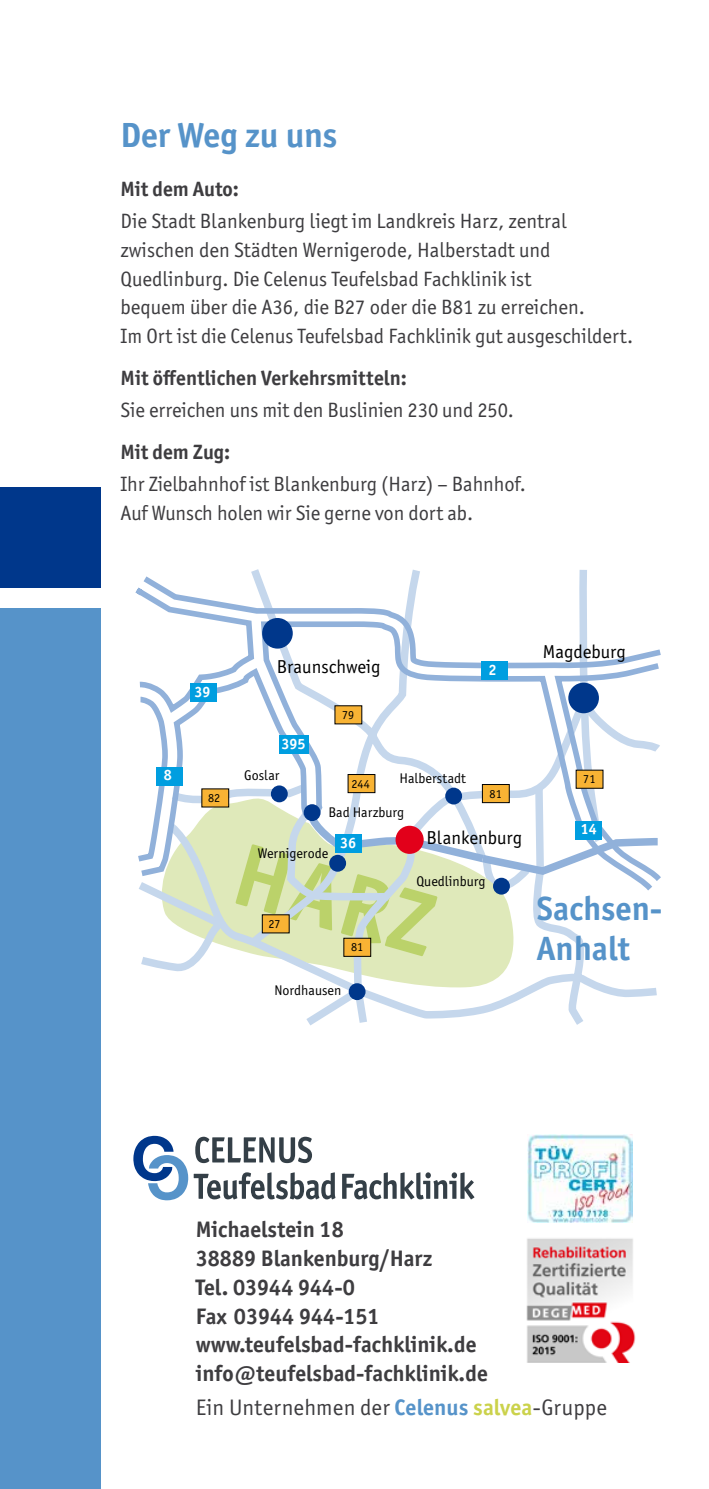
<style>
.page{position:relative;width:709px;height:1489px;background:#fff}
.page>*{position:absolute;margin:0;border:0;box-sizing:border-box;transform-origin:0 0}
.t1{font:700 35px "Officina Sans ITC Pro";letter-spacing:-.01em;color:#5693c9}
.t2{font:700 33.75px/40.5px "Officina Sans ITC Pro";color:#5693c9}
.t3{font:700 22.5px/28.8px "Officina Sans ITC Pro";color:#3e3d40}
.t4{font:22.5px "Officina Sans ITC Pro";letter-spacing:.01em;color:#3e3d40}
.t5{font:20.75px/28.8px "Officina Sans ITC Pro";color:#3e3d40}
.t6{font:700 20.75px "Officina Sans ITC Pro";color:#3e3d40}
.t7{font:18.75px "Officina Sans ITC Pro";color:#000}
.t8{font:700 15px "Officina Sans ITC Pro";color:#fff}
.t9{font:14px "Officina Sans ITC Pro";color:#000}
.t10{font:12.25px "Officina Sans ITC Pro";color:#000}
.s1{font-weight:700;color:#5693c9}
.s2{font-weight:700;color:#cbd24b}
</style>
<div class="page">
<hr style="left:708px;top:366px;width:1px;height:222px;background:#00378b">
<hr style="left:708px;top:609px;width:1px;height:879px;background:#5693c9">
<div style="left:0;top:487px;width:100px;height:100px;background:#00378b"></div>
<div style="left:0;top:608px;width:100px;height:880px;background:#5693c9"></div>
<hr style="left:0;top:0;width:1px;height:100px;background:#00378b">
<svg style="left:195px;top:1136px;width:117px;height:26px"></svg>
<svg style="left:133px;top:1135px;width:55px;height:65px"></svg>
<svg style="left:194px;top:1172px;width:141px;height:27px"></svg>
<svg style="left:342px;top:1172px;width:132px;height:27px"></svg>
<svg style="left:414px;top:956px;width:243px;height:69px"></svg>
<svg style="left:141px;top:896px;width:273px;height:129px"></svg>
<svg style="left:135px;top:569px;width:526px;height:327px"></svg>
<div style="left:445px;top:787px;width:17px;height:17px;background:#00378b;border-radius:50%"></div>
<div style="left:349px;top:983px;width:16px;height:17px;background:#00378b;border-radius:50%"></div>
<div style="left:271px;top:785px;width:17px;height:17px;background:#00378b;border-radius:50%"></div>
<div style="left:262px;top:618px;width:31px;height:30px;background:#00378b;border-radius:50%"></div>
<div style="left:568px;top:682px;width:31px;height:31px;background:#00378b;border-radius:50%"></div>
<div style="left:156px;top:767px;width:27px;height:18px;background:#009ee0"></div>
<div style="left:190px;top:683px;width:27px;height:18px;background:#009ee0"></div>
<div style="left:279px;top:735px;width:30px;height:18px;background:#009ee0"></div>
<div style="left:481px;top:661px;width:27px;height:18px;background:#009ee0"></div>
<div style="left:334px;top:705px;width:28px;height:19px;background:#f8b334"></div>
<div style="left:347px;top:774px;width:28px;height:19px;background:#f8b334;border:1px solid #000"></div>
<div style="left:482px;top:784px;width:28px;height:19px;background:#f8b334;border:1px solid #000"></div>
<div style="left:575px;top:769px;width:28px;height:19px;background:#f8b334"></div>
<div style="left:201px;top:788px;width:28px;height:19px;background:#f8b334"></div>
<svg style="left:235px;top:805px;width:426px;height:151px"></svg>
<div style="left:395px;top:825px;width:28px;height:28px;background:#e2001a;border-radius:50%"></div>
<img style="left:526px;top:1238px;width:110px;height:124px">
<img style="left:527px;top:1134px;width:106px;height:88px">
<h1 class="t1" style="left:120px;top:113px;width:218px">Der Weg zu uns</h1>
<p class="t6" style="left:120px;top:176px;width:120px">Mit dem Auto:</p>
<p class="t5" style="left:120px;top:207px;width:514px">Die Stadt Blankenburg liegt im Landkreis Harz, zentral zwischen den Städten Wernigerode, Halberstadt und Quedlinburg. Die Celenus Teufelsbad Fachklinik ist<br>bequem über die A36, die B27 oder die B81 zu erreichen.<br>Im Ort ist die Celenus Teufelsbad Fachklinik gut ausgeschildert.</p>
<p class="t6" style="left:120px;top:365px;width:288px">Mit öffentlichen Verkehrsmitteln:</p>
<p class="t5" style="left:120px;top:396px;width:395px">Sie erreichen uns mit den Buslinien 230 und 250.</p>
<p class="t6" style="left:120px;top:439px;width:111px">Mit dem Zug:</p>
<p class="t5" style="left:120px;top:469px;width:407px">Ihr Zielbahnhof ist Blankenburg (Harz) – Bahnhof.<br>Auf Wunsch holen wir Sie gerne von dort ab.</p>
<p class="t8" style="left:194px;top:682px;width:18px">39</p>
<p class="t8" style="left:164px;top:766px;width:10px">8</p>
<p class="t10" style="left:208px;top:790px;width:14px">82</p>
<p class="t7" style="left:277px;top:655px;width:105px">Braunschweig</p>
<p class="t8" style="left:281px;top:734px;width:26px">395</p>
<p class="t9" style="left:244px;top:767px;width:37px">Goslar</p>
<p class="t10" style="left:342px;top:707px;width:14px">79</p>
<p class="t10" style="left:351px;top:776px;width:20px">244</p>
<p class="t9" style="left:399px;top:769px;width:68px">Halberstadt</p>
<p class="t9" style="left:328px;top:804px;width:77px">Bad Harzburg</p>
<p class="t8" style="left:488px;top:660px;width:10px">2</p>
<p class="t10" style="left:489px;top:786px;width:14px">81</p>
<p class="t9" style="left:258px;top:844px;width:72px">Wernigerode</p>
<p class="t8" style="left:340px;top:833px;width:18px">36</p>
<p class="t10" style="left:268px;top:916px;width:14px">27</p>
<p class="t10" style="left:351px;top:940px;width:14px">81</p>
<p class="t9" style="left:274px;top:981px;width:68px">Nordhausen</p>
<p class="t7" style="left:426px;top:826px;width:97px">Blankenburg</p>
<p class="t9" style="left:416px;top:873px;width:70px">Quedlinburg</p>
<p class="t7" style="left:543px;top:641px;width:84px">Magdeburg</p>
<p class="t10" style="left:583px;top:772px;width:14px">71</p>
<p class="t8" style="left:581px;top:820px;width:18px">14</p>
<h2 class="t2" style="left:537px;top:887px;width:127px">Sachsen-<br>Anhalt</h2>
<p class="t3" style="left:196px;top:1214px;width:294px">Michaelstein 18<br>38889 Blankenburg/Harz<br>Tel. 03944 944-0<br>Fax 03944 944-151 www.teufelsbad-fachklinik.de info@teufelsbad-fachklinik.de</p>
<p class="t4" style="left:196px;top:1394px;width:413px">Ein Unternehmen der <span class="s1">Celenus</span> <span class="s2">salvea</span>-Gruppe</p>
</div>
